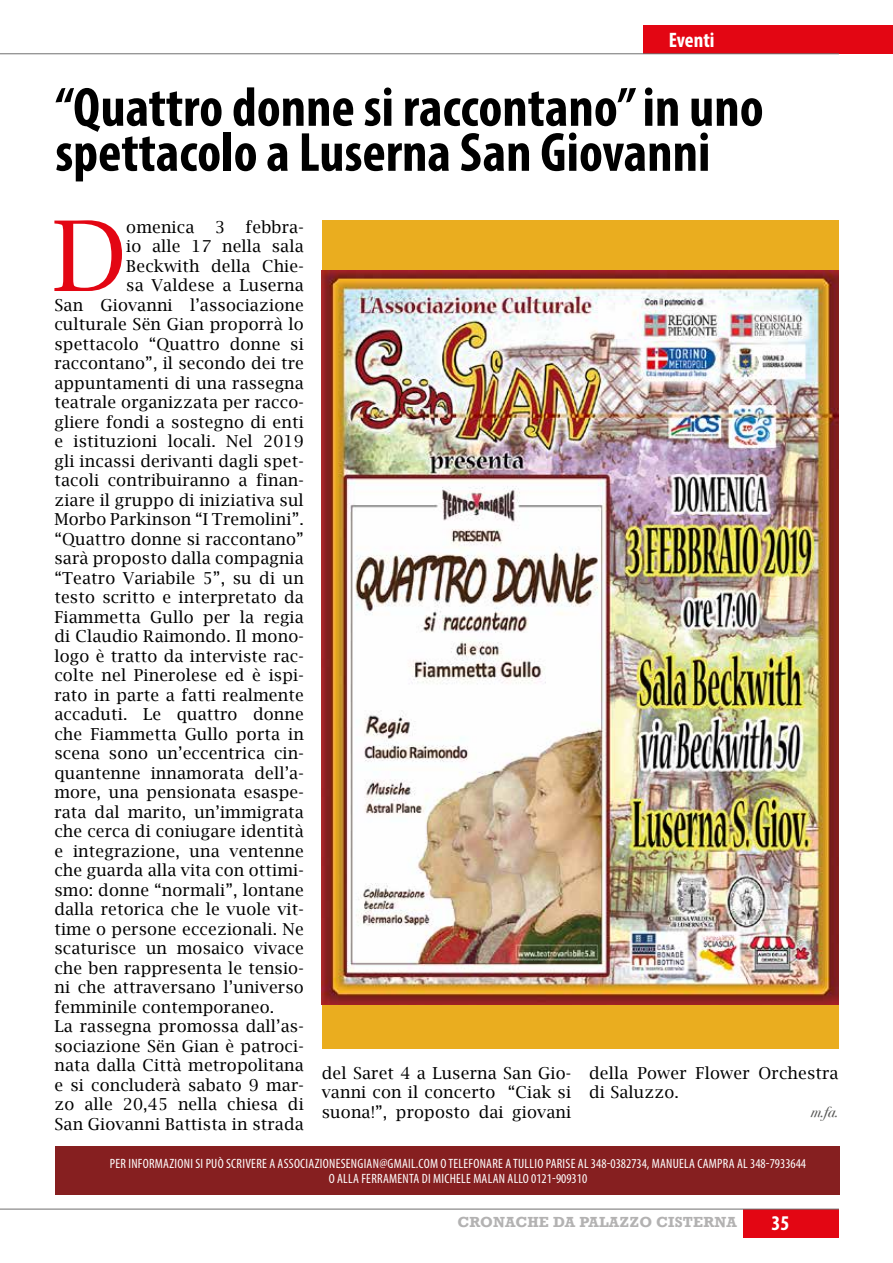
<style>
.page{position:relative;width:893px;height:1263px;background:#fff}
.page>*{position:absolute;margin:0;border:0;box-sizing:border-box;transform-origin:0 0}
.t1{font:97.5px "Lucida Bright";color:#e30613}
.t2{font:700 condensed 55.5px/45px "Myriad Pro";color:#000}
.t3{font:700 condensed 21px "Myriad Pro";color:#fff}
.t4{font:16.5px/19.5px "Lucida Bright";letter-spacing:.01em;color:#000;text-align:justify}
.t5{font:700 15px "Rockwell";letter-spacing:.01em;color:#b3b2b2}
.t6{font:italic 15px "Bodoni Svty Two ITCTT";color:#575756}
.t7{font:condensed 13.5px/15px "Myriad Pro";letter-spacing:.02em;color:#fff;text-align:center}
</style>
<div class="page">
<div style="left:643px;top:25px;width:250px;height:28px;background:#e30613"></div>
<hr style="left:0;top:54px;width:839px;height:1px;background:#706f6f">
<div style="left:743px;top:1209px;width:96px;height:28px;background:#e30613"></div>
<hr style="left:0;top:1209px;width:839px;height:1px;background:#706f6f">
<div style="left:55px;top:1146px;width:784px;height:48px;background:#861f20"></div>
<div style="left:322px;top:220px;width:516px;height:829px;background:#eaad1f"></div>
<img style="left:322px;top:270px;width:516px;height:735px">
<p class="t3" style="left:669px;top:27px;width:47px">Eventi</p>
<h2 class="t2" style="left:55px;top:84px;width:710px">“Quattro donne si raccontano” in uno spettacolo a Luserna San Giovanni</h2>
<h1 class="t1" style="left:52px;top:200px;width:76px">D</h1>
<p class="t4" style="left:126px;top:217px;width:179px">omenica 3 febbra-</p>
<p class="t4" style="left:126px;top:236px;width:179px">io alle 17 nella sala</p>
<p class="t4" style="left:126px;top:256px;width:179px">Beckwith della Chie-</p>
<p class="t4" style="left:126px;top:275px;width:179px">sa Valdese a Luserna</p>
<p class="t4" style="left:54px;top:295px;width:251px">San Giovanni l’associazione</p>
<p class="t4" style="left:54px;top:314px;width:251px">culturale Sën Gian proporrà lo</p>
<p class="t4" style="left:54px;top:334px;width:251px">spettacolo “Quattro donne si</p>
<p class="t4" style="left:54px;top:353px;width:251px">raccontano”, il secondo dei tre</p>
<p class="t4" style="left:54px;top:373px;width:251px">appuntamenti di una rassegna</p>
<p class="t4" style="left:54px;top:392px;width:251px">teatrale organizzata per racco-</p>
<p class="t4" style="left:54px;top:412px;width:251px">gliere fondi a sostegno di enti</p>
<p class="t4" style="left:54px;top:431px;width:251px">e istituzioni locali. Nel 2019</p>
<p class="t4" style="left:54px;top:451px;width:251px">gli incassi derivanti dagli spet-</p>
<p class="t4" style="left:54px;top:470px;width:251px">tacoli contribuiranno a finan-</p>
<p class="t4" style="left:54px;top:490px;width:251px">ziare il gruppo di iniziativa sul</p>
<p class="t4" style="left:54px;top:509px;width:251px">Morbo Parkinson “I Tremolini”.</p>
<p class="t4" style="left:54px;top:529px;width:251px">“Quattro donne si raccontano”</p>
<p class="t4" style="left:54px;top:548px;width:251px">sarà proposto dalla compagnia</p>
<p class="t4" style="left:54px;top:568px;width:251px">“Teatro Variabile 5”, su di un</p>
<p class="t4" style="left:54px;top:587px;width:251px">testo scritto e interpretato da</p>
<p class="t4" style="left:54px;top:607px;width:251px">Fiammetta Gullo per la regia</p>
<p class="t4" style="left:54px;top:626px;width:251px">di Claudio Raimondo. Il mono-</p>
<p class="t4" style="left:54px;top:646px;width:251px">logo è tratto da interviste rac-</p>
<p class="t4" style="left:54px;top:665px;width:251px">colte nel Pinerolese ed è ispi-</p>
<p class="t4" style="left:54px;top:685px;width:251px">rato in parte a fatti realmente</p>
<p class="t4" style="left:54px;top:704px;width:251px">accaduti. Le quattro donne</p>
<p class="t4" style="left:54px;top:724px;width:251px">che Fiammetta Gullo porta in</p>
<p class="t4" style="left:54px;top:743px;width:251px">scena sono un’eccentrica cin-</p>
<p class="t4" style="left:54px;top:763px;width:251px">quantenne innamorata dell’a-</p>
<p class="t4" style="left:54px;top:782px;width:251px">more, una pensionata esaspe-</p>
<p class="t4" style="left:54px;top:802px;width:251px">rata dal marito, un’immigrata</p>
<p class="t4" style="left:54px;top:821px;width:251px">che cerca di coniugare identità</p>
<p class="t4" style="left:54px;top:841px;width:251px">e integrazione, una ventenne</p>
<p class="t4" style="left:54px;top:860px;width:251px">che guarda alla vita con ottimi-</p>
<p class="t4" style="left:54px;top:880px;width:251px">smo: donne “normali”, lontane</p>
<p class="t4" style="left:54px;top:899px;width:251px">dalla retorica che le vuole vit-</p>
<p class="t4" style="left:54px;top:919px;width:251px">time o persone eccezionali. Ne</p>
<p class="t4" style="left:54px;top:938px;width:251px">scaturisce un mosaico vivace</p>
<p class="t4" style="left:54px;top:958px;width:251px">che ben rappresenta le tensio-</p>
<p class="t4" style="left:54px;top:977px;width:251px">ni che attraversano l’universo</p>
<p class="t4" style="left:54px;top:997px;width:221px">femminile contemporaneo.</p>
<p class="t4" style="left:54px;top:1016px;width:251px">La rassegna promossa dall’as-</p>
<p class="t4" style="left:54px;top:1036px;width:251px">sociazione Sën Gian è patroci-</p>
<p class="t4" style="left:54px;top:1055px;width:251px">nata dalla Città metropolitana</p>
<p class="t4" style="left:54px;top:1075px;width:251px">e si concluderà sabato 9 mar-</p>
<p class="t4" style="left:54px;top:1094px;width:251px">zo alle 20,45 nella chiesa di</p>
<p class="t4" style="left:54px;top:1114px;width:251px">San Giovanni Battista in strada</p>
<p class="t4" style="left:322px;top:1063px;width:251px">del Saret 4 a Luserna San Gio&shy;vanni con il concerto “Ciak si suona!”, proposto dai giovani</p>
<p class="t4" style="left:589px;top:1063px;width:251px">della Power Flower Orchestra di Saluzzo.</p>
<p class="t6" style="left:811px;top:1099px;width:29px">m.fa.</p>
<p class="t7" style="left:110px;top:1156px;width:698px">PER INFORMAZIONI SI PUÒ SCRIVERE A ASSOCIAZIONESENGIAN@GMAIL.COM O TELEFONARE A TULLIO PARISE AL 348-0382734, MANUELA CAMPRA AL 348-7933644<br>O ALLA FERRAMENTA DI MICHELE MALAN ALLO 0121-909310</p>
<p class="t5" style="left:458px;top:1213px;width:281px">CRONACHE DA PALAZZO CISTERNA</p>
<p class="t3" style="left:772px;top:1210px;width:19px">35</p>
</div>
